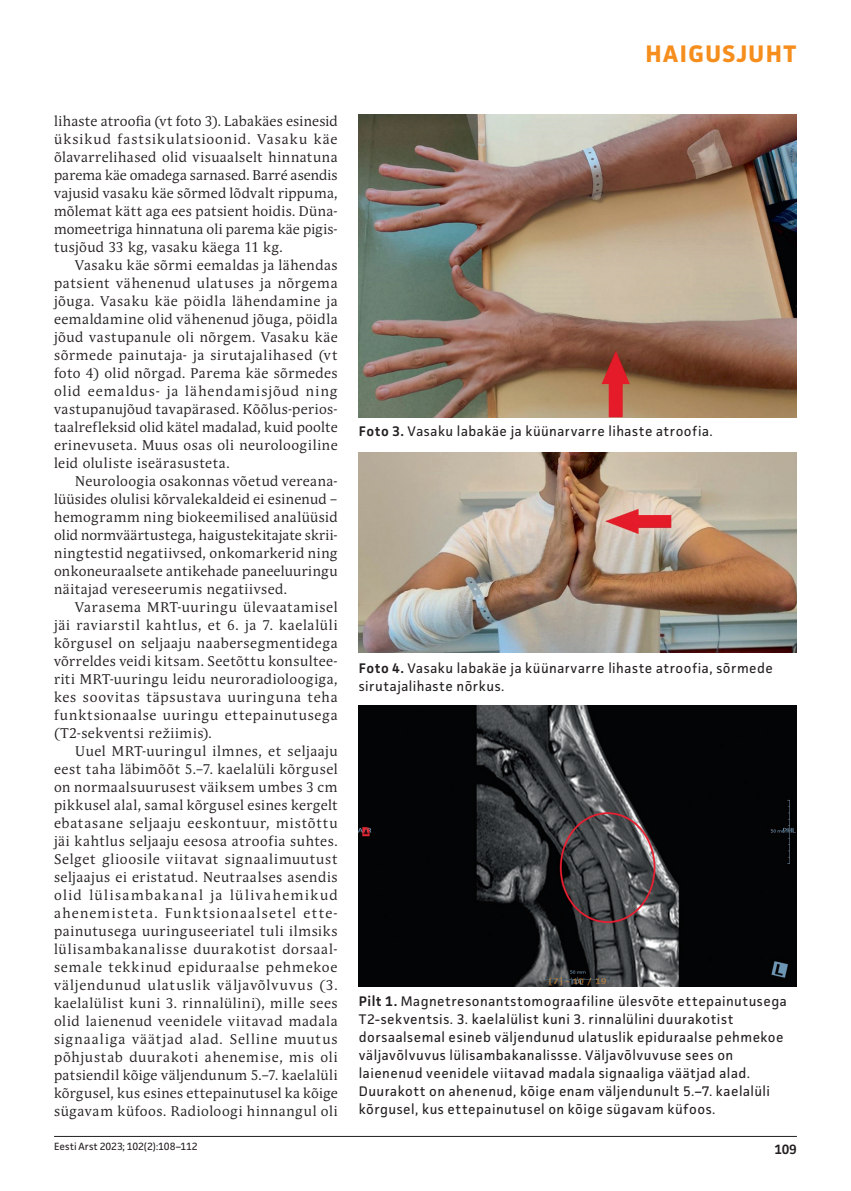
<style>
.page{position:relative;width:851px;height:1191px;background:#fff}
.page>*{position:absolute;margin:0;border:0;box-sizing:border-box;transform-origin:0 0}
.t1{font:700 24px "Facit";letter-spacing:.05em;color:#f68e1e}
.t2{font:13.95px/18px "Andulka Book Pro";letter-spacing:.04em;color:#231f20;text-align:justify}
.t3{font:13.95px/18px "Facit";letter-spacing:.035em;color:#231f20}
.t4{font:600 13.5px "Facit";color:#231f20}
.t5{font:10.5px "Facit";letter-spacing:-.005em;color:#231f20}
.s1{font-weight:600}
</style>
<div class="page">
<hr style="left:54px;top:1136px;width:742px;height:1px;background:#231f20">
<img style="left:359px;top:115px;width:437px;height:302px">
<img style="left:359px;top:453px;width:437px;height:199px">
<img style="left:359px;top:705px;width:437px;height:281px">
<p class="t2" style="left:54px;top:112px;width:285px">lihaste atroofia (vt foto 3). Labakäes esinesid üksikud fastsikulatsioonid. Vasaku käe õlavarrelihased olid visuaalselt hinnatuna parema käe omadega sarnased. Barré asendis vajusid vasaku käe sõrmed lõdvalt rippuma, mõlemat kätt aga ees patsient hoidis. Düna&shy;momeetriga hinnatuna oli parema käe pigis&shy;tusjõud 33 kg, vasaku käega 11 kg.</p>
<p class="t2" style="left:54px;top:256px;width:285px;text-indent:21px">Vasaku käe sõrmi eemaldas ja lähendas patsient vähenenud ulatuses ja nõrgema jõuga. Vasaku käe pöidla lähendamine ja eemaldamine olid vähenenud jõuga, pöidla jõud vastupanule oli nõrgem. Vasaku käe sõrmede painutaja- ja sirutajalihased (vt foto 4) olid nõrgad. Parema käe sõrmedes olid eemaldus- ja lähendamisjõud ning vastupanujõud tavapärased. Kõõlus-perios&shy;taalrefleksid olid kätel madalad, kuid poolte erinevuseta. Muus osas oli neuroloogiline leid oluliste iseärasusteta.</p>
<p class="t2" style="left:54px;top:472px;width:285px;text-indent:21px">Neuroloogia osakonnas võetud vereana&shy;lüüsides olulisi kõrvalekaldeid ei esinenud – hemogramm ning biokeemilised analüüsid olid normväärtustega, haigustekitajate skrii&shy;ningtestid negatiivsed, onkomarkerid ning onkoneuraalsete antikehade paneeluuringu näitajad vereseerumis negatiivsed.</p>
<p class="t2" style="left:54px;top:598px;width:285px;text-indent:21px">Varasema MRT-uuringu ülevaatamisel jäi raviarstil kahtlus, et 6. ja 7. kaelalüli kõrgusel on seljaaju naabersegmentidega võrreldes veidi kitsam. Seetõttu konsultee&shy;riti MRT-uuringu leidu neuroradioloogiga, kes soovitas täpsustava uuringuna teha funktsionaalse uuringu ettepainutusega (T2-sekventsi režiimis).</p>
<p class="t2" style="left:54px;top:742px;width:285px;text-indent:21px">Uuel MRT-uuringul ilmnes, et seljaaju eest taha läbimõõt 5.–7. kaelalüli kõrgusel on normaalsuurusest väiksem umbes 3 cm pikkusel alal, samal kõrgusel esines kergelt ebatasane seljaaju eeskontuur, mistõttu jäi kahtlus seljaaju eesosa atroofia suhtes.<br>Selget glioosile viitavat signaalimuutust seljaajus ei eristatud. Neutraalses asendis olid lülisambakanal ja lülivahemikud ahenemisteta. Funktsionaalsetel ette&shy;painutusega uuringuseeriatel tuli ilmsiks lülisambakanalisse duurakotist dorsaal&shy;semale tekkinud epiduraalse pehmekoe väljendunud ulatuslik väljavõlvuvus (3. kaelalülist kuni 3. rinnalülini), mille sees olid laienenud veenidele viitavad madala signaaliga väätjad alad. Selline muutus põhjustab duurakoti ahenemise, mis oli patsiendil kõige väljendunum 5.–7. kaelalüli kõrgusel, kus esines ettepainutusel ka kõige sügavam küfoos. Radioloogi hinnangul oli</p>
<p class="t5" style="left:54px;top:1139px;width:145px">Eesti Arst 2023; 102(2):108–112</p>
<h1 class="t1" style="left:645px;top:39px;width:152px">HAIGUSJUHT</h1>
<p class="t3" style="left:359px;top:422px;width:355px"><span class="s1">Foto 3.</span> Vasaku labakäe ja küünarvarre lihaste atroofia.</p>
<p class="t3" style="left:359px;top:658px;width:415px"><span class="s1">Foto 4.</span> Vasaku labakäe ja küünarvarre lihaste atroofia, sõrmede sirutajalihaste nõrkus.</p>
<p class="t3" style="left:359px;top:992px;width:429px"><span class="s1">Pilt 1.</span> Magnetresonantstomograafiline ülesvõte ettepainutusega T2-sekventsis. 3. kaelalülist kuni 3. rinnalülini duurakotist dorsaalsemal esineb väljendunud ulatuslik epiduraalse pehmekoe väljavõlvuvus lülisambakanalissse. Väljavõlvuvuse sees on laienenud veenidele viitavad madala signaaliga väätjad alad.<br>Duurakott on ahenenud, kõige enam väljendunult 5.–7. kaelalüli kõrgusel, kus ettepainutusel on kõige sügavam küfoos.</p>
<p class="t4" style="left:774px;top:1140px;width:24px">109</p>
</div>
